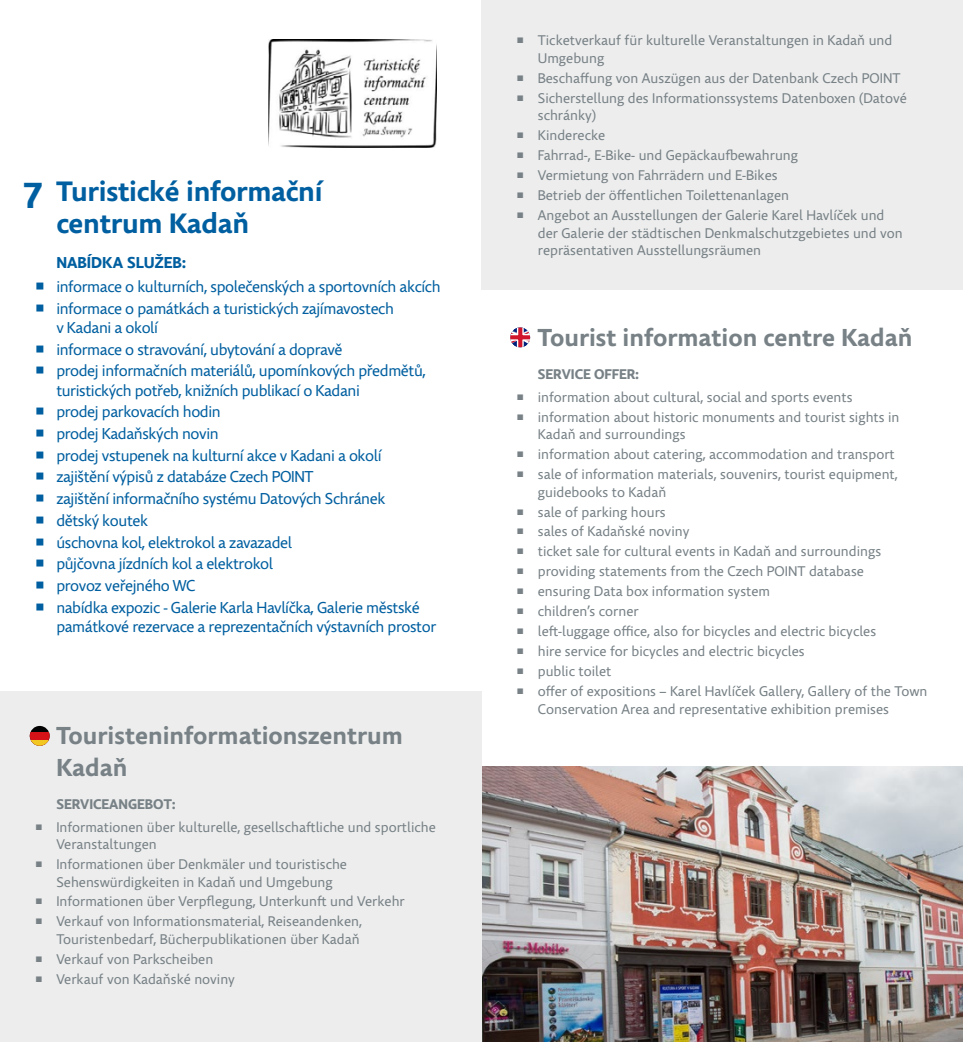
<style>
.page{position:relative;width:963px;height:1042px;background:#fff}
.page>*{position:absolute;margin:0;border:0;box-sizing:border-box;transform-origin:0 0}
.t1{font:700 36.75px "Ronnia";color:#005fa0}
.t2{font:700 28px/31.5px "Comenia Sans";letter-spacing:-.01em;color:#005fa0}
.t3{font:700 24.5px/31.5px "Comenia Sans";color:#778186}
.t4{font:15.75px/21.7px "Comenia Sans";letter-spacing:-.025em;color:#005fa0}
.t5{font:14px/19.9px "Comenia Sans";color:#778186}
.s1{font-weight:700}
.s2{font-family:"Ronnia";font-weight:300;font-size:17.5px}
.s3{font-family:"Ronnia";font-weight:300}
</style>
<div class="page">
<img style="left:481px;top:766px;width:481px;height:276px">
<img style="left:268px;top:40px;width:168px;height:108px">
<div style="left:0;top:691px;width:481px;height:351px;background:#ededed"></div>
<div style="left:481px;top:0;width:481px;height:290px;background:#ededed"></div>
<div style="left:30px;top:726px;width:20px;height:20px;background:#010102;border-radius:10px"></div>
<svg style="left:30px;top:732px;width:20px;height:8px"></svg>
<svg style="left:30px;top:740px;width:19px;height:6px"></svg>
<svg style="left:510px;top:327px;width:20px;height:20px"></svg>
<h2 class="t2" style="left:56px;top:176px;width:267px">Turistické informační centrum Kadaň</h2>
<p class="t4" style="left:35px;top:251px;width:407px;line-height:24.2px;text-indent:22px"><span class="s1">NABÍDKA SLUŽEB:<br></span><span class="s2">Ǔ</span> informace o kulturních, společenských a sportovních akcích</p>
<p class="t4" style="left:56px;top:299px;width:339px;line-height:19.2px;text-indent:-22px"><span class="s2">Ǔ</span> informace o památkách a turistických zajímavostech v Kadani a okolí</p>
<p class="t4" style="left:35px;top:339px;width:392px"><span class="s2">Ǔ</span> informace o stravování, ubytování a dopravě<br><span class="s2">Ǔ</span> prodej informačních materiálů, upomínkových předmětů,</p>
<p class="t4" style="left:35px;top:380px;width:386px;text-indent:22px">turistických potřeb, knižních publikací o Kadani<br><span class="s2">Ǔ</span> prodej parkovacích hodin<br><span class="s2">Ǔ</span> prodej Kadaňských novin<br><span class="s2">Ǔ</span> prodej vstupenek na kulturní akce v Kadani a okolí<br><span class="s2">Ǔ</span> zajištění výpisů z databáze Czech POINT<br><span class="s2">Ǔ</span> zajištění informačního systému Datových Schránek<br><span class="s2">Ǔ</span> dětský koutek<br><span class="s2">Ǔ</span> úschovna kol, elektrokol a zavazadel<br><span class="s2">Ǔ</span> půjčovna jízdních kol a elektrokol<br><span class="s2">Ǔ</span> provoz veřejného WC<br><span class="s2">Ǔ</span> nabídka expozic - Galerie Karla Havlíčka, Galerie městské</p>
<p class="t4" style="left:56px;top:616px;width:381px">památkové rezervace a reprezentačních výstavních prostor</p>
<h1 class="t1" style="left:23px;top:171px;width:20px">7</h1>
<h3 class="t3" style="left:56px;top:721px;width:348px">Touristeninformationszentrum<br>Kadaň</h3>
<p class="t5" style="left:35px;top:793px;width:402px;line-height:22.4px;text-indent:22px"><span class="s1">SERVICEANGEBOT:<br></span><span class="s3">Ǔ</span> Informationen über kulturelle, gesellschaftliche und sportliche</p>
<p class="t5" style="left:35px;top:834px;width:314px;text-indent:22px">Veranstaltungen<br><span class="s3">Ǔ</span> Informationen über Denkmäler und touristische</p>
<p class="t5" style="left:35px;top:872px;width:371px;text-indent:22px">Sehenswürdigkeiten in Kadaň und Umgebung<br><span class="s3">Ǔ</span> Informationen über Verpflegung, Unterkunft und Verkehr<br><span class="s3">Ǔ</span> Verkauf von Informationsmaterial, Reiseandenken,</p>
<p class="t5" style="left:35px;top:929px;width:326px;text-indent:22px">Touristenbedarf, Bücherpublikationen über Kadaň<br><span class="s3">Ǔ</span> Verkauf von Parkscheiben<br><span class="s3">Ǔ</span> Verkauf von Kadaňské noviny</p>
<p class="t5" style="left:537px;top:32px;width:356px;line-height:17.5px;text-indent:-22px"><span class="s3">Ǔ</span> Ticketverkauf für kulturelle Veranstaltungen in Kadaň und<br>Umgebung</p>
<p class="t5" style="left:516px;top:68px;width:392px"><span class="s3">Ǔ</span> Beschaffung von Auszügen aus der Datenbank Czech POINT<br><span class="s3">Ǔ</span> Sicherstellung des Informationssystems Datenboxen (Datové</p>
<p class="t5" style="left:516px;top:106px;width:370px;text-indent:22px">schránky)<br><span class="s3">Ǔ</span> Kinderecke<br><span class="s3">Ǔ</span> Fahrrad-, E-Bike- und Gepäckaufbewahrung<br><span class="s3">Ǔ</span> Vermietung von Fahrrädern und E-Bikes<br><span class="s3">Ǔ</span> Betrieb der öffentlichen Toilettenanlagen<br><span class="s3">Ǔ</span> Angebot an Ausstellungen der Galerie Karel Havlíček und</p>
<p class="t5" style="left:537px;top:224px;width:366px;line-height:17.5px">der Galerie der städtischen Denkmalschutzgebietes und von repräsentativen Ausstellungsräumen</p>
<h3 class="t3" style="left:537px;top:322px;width:376px">Tourist information centre Kadaň</h3>
<p class="t5" style="left:516px;top:363px;width:338px;line-height:22.4px;text-indent:22px"><span class="s1">SERVICE OFFER:<br></span><span class="s3">Ǔ</span> information about cultural, social and sports events</p>
<p class="t5" style="left:537px;top:408px;width:363px;line-height:17.5px;text-indent:-22px"><span class="s3">Ǔ</span> information about historic monuments and tourist sights in<br>Kadaň and surroundings</p>
<p class="t5" style="left:516px;top:445px;width:383px"><span class="s3">Ǔ</span> information about catering, accommodation and transport<br><span class="s3">Ǔ</span> sale of information materials, souvenirs, tourist equipment,</p>
<p class="t5" style="left:516px;top:482px;width:413px;text-indent:22px">guidebooks to Kadaň<br><span class="s3">Ǔ</span> sale of parking hours<br><span class="s3">Ǔ</span> sales of Kadaňské noviny<br><span class="s3">Ǔ</span> ticket sale for cultural events in Kadaň and surroundings<br><span class="s3">Ǔ</span> providing statements from the Czech POINT database<br><span class="s3">Ǔ</span> ensuring Data box information system<br><span class="s3">Ǔ</span> children’s corner<br><span class="s3">Ǔ</span> left-luggage office, also for bicycles and electric bicycles<br><span class="s3">Ǔ</span> hire service for bicycles and electric bicycles<br><span class="s3">Ǔ</span> public toilet<br><span class="s3">Ǔ</span> offer of expositions – Karel Havlíček Gallery, Gallery of the Town</p>
<p class="t5" style="left:537px;top:699px;width:352px">Conservation Area and representative exhibition premises</p>
</div>
